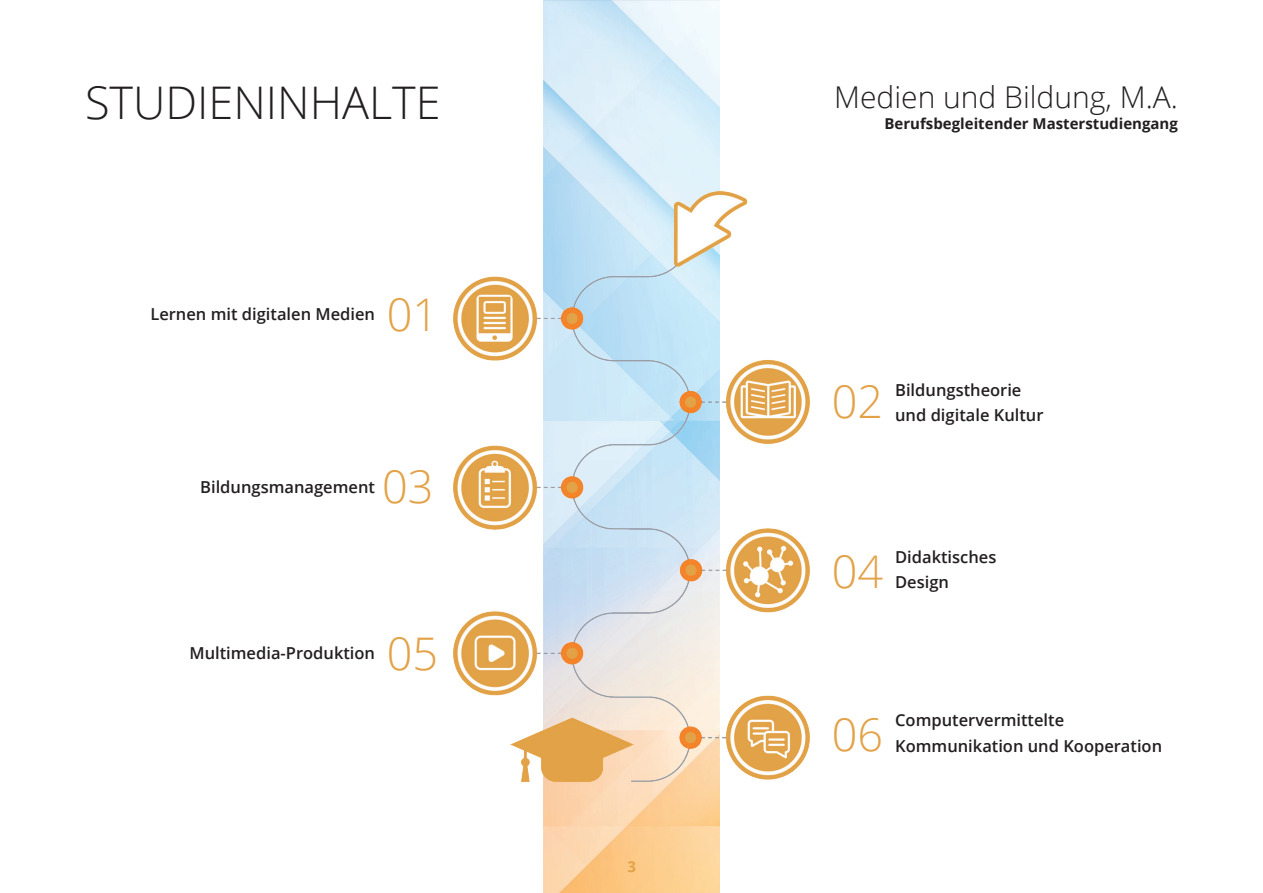
<style>
.page{position:relative;width:1263px;height:893px;background:#fff}
.page>*{position:absolute;margin:0;border:0;box-sizing:border-box;transform-origin:0 0}
.t1{font:300 45px "Open Sans";color:#231f20}
.t2{font:300 45px "Open Sans";color:#e3a247}
.t3{font:300 30px "Open Sans";color:#231f20}
.t4{font:600 16.5px/25.2px "Open Sans";color:#231f20}
.t5{font:700 15px "Open Sans";color:#231f20}
.t6{font:700 15px "Open Sans";color:#e3a247}
</style>
<div class="page">
<img style="left:544px;top:0;width:175px;height:893px">
<img style="left:453px;top:191px;width:357px;height:591px">
<h1 class="t1" style="left:85px;top:72px;width:357px">STUDIENINHALTE</h1>
<p class="t4" style="left:150px;top:301px;width:226px">Lernen mit digitalen Medien</p>
<h1 class="t2" style="left:387px;top:284px;width:53px">01</h1>
<p class="t4" style="left:200px;top:474px;width:176px">Bildungsmanagement</p>
<h1 class="t2" style="left:382px;top:456px;width:53px">03</h1>
<p class="t4" style="left:189px;top:640px;width:187px">Multimedia-Produktion</p>
<h1 class="t2" style="left:387px;top:623px;width:53px">05</h1>
<p class="t6" style="left:627px;top:856px;width:10px">3</p>
<h2 class="t3" style="left:834px;top:77px;width:345px">Medien und Bildung, M.A.</h2>
<p class="t5" style="left:884px;top:113px;width:295px">Berufsbegleitender Masterstudiengang</p>
<h1 class="t2" style="left:832px;top:371px;width:53px">02</h1>
<p class="t4" style="left:895px;top:377px;width:150px">Bildungstheorie und digitale Kultur</p>
<h1 class="t2" style="left:832px;top:541px;width:53px">04</h1>
<p class="t4" style="left:895px;top:544px;width:103px">Didaktisches<br>Design</p>
<h1 class="t2" style="left:832px;top:704px;width:53px">06</h1>
<p class="t4" style="left:895px;top:707px;width:269px">Computervermittelte<br>Kommunikation und Kooperation</p>
</div>
